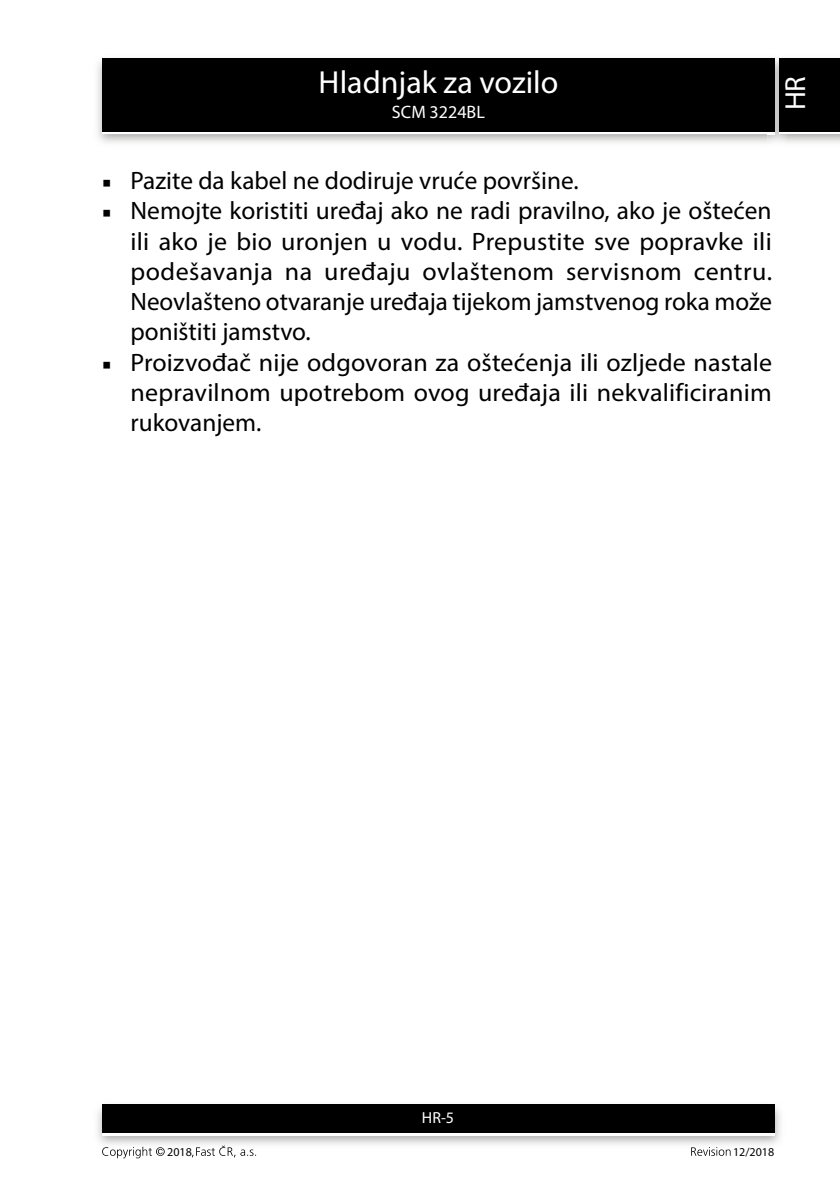
<style>
.page{position:relative;width:840px;height:1191px;background:#fff}
.page>*{position:absolute;margin:0;border:0;box-sizing:border-box;transform-origin:0 0}
.t1{font:32px "Myriad Pro";color:#fff}
.t2{font:29px "Myriad Pro";color:#fff}
.t3{font:25.2px/30.2px "Myriad Pro";color:#000;text-align:justify}
.t4{font:18px "Myriad Pro";color:#fff}
.t5{font:16px "Myriad Pro";color:#fff}
.t6{font:12px "Myriad Pro";color:#000}
.s1{font-family:"Minion Pro";font-size:23px}
</style>
<div class="page">
<div style="left:102px;top:61px;width:672px;height:73px;background:linear-gradient(to right,#000,#000)"></div>
<div style="left:102px;top:58px;width:672px;height:73px;background:#000"></div>
<img style="left:97px;top:1104px;width:684px;height:41px">
<div style="left:102px;top:1107px;width:672px;height:28px;background:linear-gradient(to right,#fff,#fff)"></div>
<div style="left:102px;top:1104px;width:672px;height:28px;background:#000"></div>
<img style="left:767px;top:56px;width:18px;height:89px">
<svg style="left:767px;top:131px;width:7px;height:3px"></svg>
<img style="left:767px;top:58px;width:7px;height:3px">
<img style="left:767px;top:61px;width:7px;height:70px">
<div style="left:778px;top:61px;width:61px;height:73px;background:linear-gradient(to right,#000,#000)"></div>
<div style="left:778px;top:58px;width:61px;height:73px;background:#000"></div>
<svg style="left:102px;top:1146px;width:63px;height:12px"></svg>
<svg style="left:192px;top:1145px;width:64px;height:12px"></svg>
<svg style="left:691px;top:1147px;width:39px;height:8px"></svg>
<p class="t1" style="left:318px;top:62px;width:241px">Hladnjak za vozilo</p>
<p class="t4" style="left:392px;top:101px;width:94px">SCM 3224BL</p>
<p class="t2" style="left:777px;top:110px;width:36px;rotate:-90deg">HR</p>
<p class="t3" style="left:102px;top:165px;width:477px"><span class="s1">■</span> Pazite da kabel ne dodiruje vruće površine.</p>
<p class="t3" style="left:130px;top:195px;width:642px;text-indent:-28px"><span class="s1">■</span> Nemojte koristiti uređaj ako ne radi pravilno, ako je oštećen ili ako je bio uronjen u vodu. Prepustite sve popravke ili podešavanja na uređaju ovlaštenom servisnom centru.<br>Neovlašteno otvaranje uređaja tijekom jamstvenog roka može poništiti jamstvo.</p>
<p class="t3" style="left:130px;top:346px;width:642px;text-indent:-28px"><span class="s1">■</span> Proizvođač nije odgovoran za oštećenja ili ozljede nastale nepravilnom upotrebom ovog uređaja ili nekvalificiranim rukovanjem.</p>
<p class="t5" style="left:422px;top:1108px;width:34px">HR-5</p>
<p class="t6" style="left:167px;top:1144px;width:26px">2018</p>
<p class="t6" style="left:732px;top:1144px;width:43px">12/2018</p>
</div>
